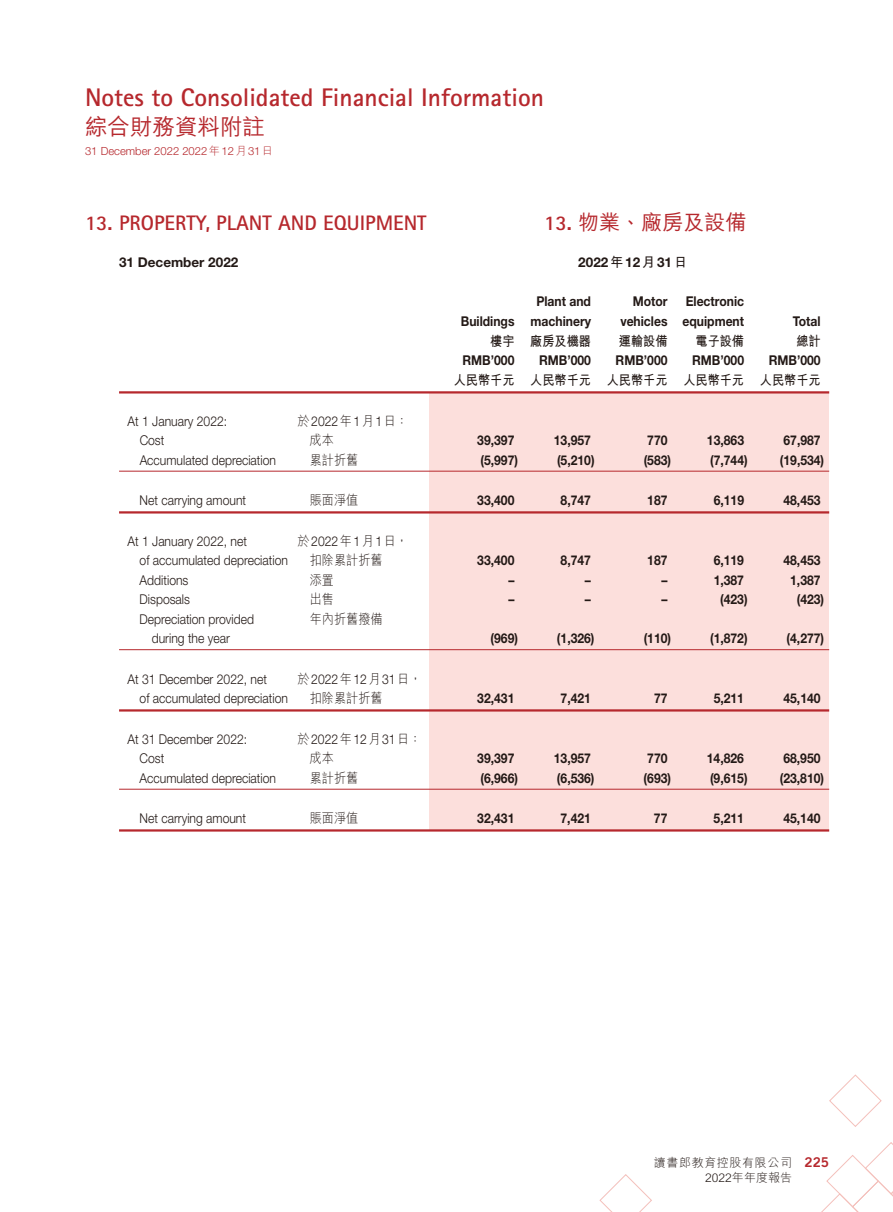
<style>
.page{position:relative;width:893px;height:1212px;background:#fff}
.page>*{position:absolute;margin:0;border:0;box-sizing:border-box;transform-origin:0 0}
.t1{font:700 25.5px "Rotis Sans Serif Std";color:#b6282d}
.t2{font:500 22.5px "M Hei HK";color:#b6282d}
.t3{font:700 21px "Rotis Sans Serif Std";color:#b6282d}
.t4{font:500 21px "M Hei HK";color:#b6282d}
.t5{font:700 13.5px "Helvetica Neue LT Std";color:#231916;scale:.9 1}
.t6{font:300 13.5px "Helvetica Neue LT Std";color:#231916;scale:.9 1}
.t7{font:700 13.5px "M Hei HK";color:#231916;scale:.9 1}
.t8{font:300 13.5px "M Hei HK";color:#231916;scale:.9 1}
.t9{font:700 13.5px "Helvetica Neue LT Std";color:#231916}
.t10{font:300 12px/15px "M Hei HK";letter-spacing:.05em;color:#231916}
.t11{font:300 11.25px "Helvetica Neue LT Std";color:#b6282d}
.s1{font-family:"M Hei HK"}
.s2{font-family:"Rotis Sans Serif Std";font-weight:700}
.s3{font-family:"Trade Gothic LT Std Bd 2";font-weight:400;font-size:13.5px;color:#b6282d}
</style>
<div class="page">
<svg style="left:829px;top:1074px;width:53px;height:53px"></svg>
<svg style="left:599px;top:1174px;width:53px;height:38px"></svg>
<svg style="left:821px;top:1142px;width:72px;height:70px"></svg>
<div style="left:429px;top:393px;width:400px;height:437px;background:#fcdfdc"></div>
<hr style="left:119px;top:391px;width:710px;height:2px;background:#b6282d">
<hr style="left:119px;top:471px;width:710px;height:1px;background:#b6282d">
<hr style="left:119px;top:511px;width:710px;height:2px;background:#b6282d">
<hr style="left:119px;top:649px;width:710px;height:1px;background:#b6282d">
<hr style="left:119px;top:709px;width:710px;height:2px;background:#b6282d">
<hr style="left:119px;top:789px;width:710px;height:1px;background:#b6282d">
<hr style="left:119px;top:829px;width:710px;height:2px;background:#b6282d">
<h1 class="t1" style="left:85px;top:81px;width:460px">Notes to Consolidated Financial Information</h1>
<h2 class="t2" style="left:85px;top:111px;width:181px">綜合財務資料附註</h2>
<p class="t11" style="left:85px;top:144px;width:190px">31 December 2022 2022<span class="s1">年</span>12<span class="s1">月</span>31<span class="s1">日</span></p>
<h3 class="t3" style="left:85px;top:210px;width:343px">13. PROPERTY, PLANT AND EQUIPMENT</h3>
<p class="t9" style="left:119px;top:254px;width:121px">31 December 2022</p>
<h3 class="t4" style="left:544px;top:207px;width:204px"><span class="s2">13.</span> 物業、廠房及設備</h3>
<p class="t9" style="left:578px;top:253px;width:110px">2022<span class="s1">年</span>12<span class="s1">月</span>31<span class="s1">日</span></p>
<p class="t5" style="left:536px;top:293px;width:62px">Plant and</p>
<p class="t5" style="left:633px;top:293px;width:40px">Motor</p>
<p class="t5" style="left:686px;top:293px;width:66px">Electronic</p>
<p class="t5" style="left:461px;top:313px;width:146px">Buildings machinery</p>
<p class="t5" style="left:620px;top:313px;width:139px">vehicles equipment</p>
<p class="t5" style="left:793px;top:313px;width:32px">Total</p>
<p class="t7" style="left:490px;top:331px;width:114px">樓宇 廠房及機器</p>
<p class="t7" style="left:619px;top:331px;width:55px">運輸設備</p>
<p class="t7" style="left:695px;top:331px;width:55px">電子設備</p>
<p class="t7" style="left:796px;top:331px;width:29px">總計</p>
<p class="t5" style="left:462px;top:352px;width:59px">RMB’000</p>
<p class="t5" style="left:539px;top:352px;width:59px">RMB’000</p>
<p class="t5" style="left:616px;top:352px;width:59px">RMB’000</p>
<p class="t5" style="left:692px;top:352px;width:59px">RMB’000</p>
<p class="t5" style="left:769px;top:352px;width:59px">RMB’000</p>
<p class="t7" style="left:454px;top:370px;width:409px">人民幣千元 人民幣千元 人民幣千元 人民幣千元 人民幣千元</p>
<p class="t6" style="left:128px;top:413px;width:112px">At 1 January 2022:</p>
<p class="t6" style="left:298px;top:413px;width:124px"><span class="s1">於</span>2022<span class="s1">年</span>1<span class="s1">月</span>1<span class="s1">日：</span></p>
<p class="t6" style="left:140px;top:432px;width:29px">Cost</p>
<p class="t8" style="left:310px;top:433px;width:28px">成本</p>
<p class="t5" style="left:477px;top:432px;width:43px">39,397</p>
<p class="t5" style="left:554px;top:432px;width:43px">13,957</p>
<p class="t5" style="left:647px;top:432px;width:24px">770</p>
<p class="t5" style="left:707px;top:432px;width:43px">13,863</p>
<p class="t5" style="left:783px;top:432px;width:43px">67,987</p>
<p class="t6" style="left:140px;top:452px;width:153px">Accumulated depreciation</p>
<p class="t8" style="left:310px;top:453px;width:56px">累計折舊</p>
<p class="t5" style="left:480px;top:451px;width:43px">(5,997)</p>
<p class="t5" style="left:557px;top:451px;width:43px">(5,210)</p>
<p class="t5" style="left:644px;top:451px;width:32px">(583)</p>
<p class="t5" style="left:710px;top:451px;width:43px">(7,744)</p>
<p class="t5" style="left:780px;top:451px;width:51px">(19,534)</p>
<p class="t6" style="left:140px;top:492px;width:120px">Net carrying amount</p>
<p class="t8" style="left:310px;top:493px;width:55px">賬面淨值</p>
<p class="t5" style="left:477px;top:492px;width:43px">33,400</p>
<p class="t5" style="left:561px;top:492px;width:35px">8,747</p>
<p class="t5" style="left:647px;top:492px;width:24px">187</p>
<p class="t5" style="left:714px;top:492px;width:35px">6,119</p>
<p class="t5" style="left:783px;top:492px;width:43px">48,453</p>
<p class="t6" style="left:127px;top:533px;width:134px">At 1 January 2022, net</p>
<p class="t6" style="left:298px;top:533px;width:124px"><span class="s1">於</span>2022<span class="s1">年</span>1<span class="s1">月</span>1<span class="s1">日，</span></p>
<p class="t6" style="left:140px;top:552px;width:166px">of accumulated depreciation</p>
<p class="t8" style="left:310px;top:553px;width:83px">扣除累計折舊</p>
<p class="t5" style="left:477px;top:552px;width:43px">33,400</p>
<p class="t5" style="left:561px;top:552px;width:35px">8,747</p>
<p class="t5" style="left:647px;top:552px;width:24px">187</p>
<p class="t5" style="left:714px;top:552px;width:35px">6,119</p>
<p class="t5" style="left:783px;top:552px;width:43px">48,453</p>
<p class="t6" style="left:140px;top:572px;width:56px">Additions</p>
<p class="t8" style="left:310px;top:573px;width:28px">添置</p>
<p class="t5" style="left:508px;top:571px;width:8px">–</p>
<p class="t5" style="left:585px;top:571px;width:8px">–</p>
<p class="t5" style="left:661px;top:571px;width:8px">–</p>
<p class="t5" style="left:714px;top:571px;width:35px">1,387</p>
<p class="t5" style="left:790px;top:571px;width:35px">1,387</p>
<p class="t6" style="left:140px;top:591px;width:57px">Disposals</p>
<p class="t8" style="left:310px;top:592px;width:28px">出售</p>
<p class="t5" style="left:508px;top:591px;width:8px">–</p>
<p class="t5" style="left:585px;top:591px;width:8px">–</p>
<p class="t5" style="left:661px;top:591px;width:8px">–</p>
<p class="t5" style="left:720px;top:591px;width:32px">(423)</p>
<p class="t5" style="left:797px;top:591px;width:32px">(423)</p>
<p class="t6" style="left:140px;top:611px;width:129px">Depreciation provided</p>
<p class="t8" style="left:310px;top:612px;width:83px">年內折舊撥備</p>
<p class="t6" style="left:152px;top:630px;width:88px">during the year</p>
<p class="t5" style="left:491px;top:630px;width:32px">(969)</p>
<p class="t5" style="left:557px;top:630px;width:43px">(1,326)</p>
<p class="t5" style="left:644px;top:630px;width:32px">(110)</p>
<p class="t5" style="left:710px;top:630px;width:43px">(1,872)</p>
<p class="t5" style="left:787px;top:630px;width:43px">(4,277)</p>
<p class="t6" style="left:127px;top:671px;width:157px">At 31 December 2022, net</p>
<p class="t6" style="left:298px;top:671px;width:139px"><span class="s1">於</span>2022<span class="s1">年</span>12<span class="s1">月</span>31<span class="s1">日，</span></p>
<p class="t6" style="left:140px;top:690px;width:166px">of accumulated depreciation</p>
<p class="t8" style="left:310px;top:691px;width:83px">扣除累計折舊</p>
<p class="t5" style="left:477px;top:690px;width:43px">32,431</p>
<p class="t5" style="left:561px;top:690px;width:35px">7,421</p>
<p class="t5" style="left:654px;top:690px;width:17px">77</p>
<p class="t5" style="left:714px;top:690px;width:35px">5,211</p>
<p class="t5" style="left:783px;top:690px;width:43px">45,140</p>
<p class="t6" style="left:127px;top:731px;width:135px">At 31 December 2022:</p>
<p class="t6" style="left:298px;top:731px;width:139px"><span class="s1">於</span>2022<span class="s1">年</span>12<span class="s1">月</span>31<span class="s1">日：</span></p>
<p class="t6" style="left:140px;top:750px;width:29px">Cost</p>
<p class="t8" style="left:310px;top:751px;width:28px">成本</p>
<p class="t5" style="left:477px;top:750px;width:43px">39,397</p>
<p class="t5" style="left:554px;top:750px;width:43px">13,957</p>
<p class="t5" style="left:647px;top:750px;width:24px">770</p>
<p class="t5" style="left:707px;top:750px;width:43px">14,826</p>
<p class="t5" style="left:783px;top:750px;width:43px">68,950</p>
<p class="t6" style="left:140px;top:770px;width:153px">Accumulated depreciation</p>
<p class="t8" style="left:310px;top:771px;width:56px">累計折舊</p>
<p class="t5" style="left:480px;top:769px;width:43px">(6,966)</p>
<p class="t5" style="left:557px;top:769px;width:43px">(6,536)</p>
<p class="t5" style="left:644px;top:769px;width:32px">(693)</p>
<p class="t5" style="left:710px;top:769px;width:43px">(9,615)</p>
<p class="t5" style="left:780px;top:769px;width:51px">(23,810)</p>
<p class="t6" style="left:140px;top:810px;width:120px">Net carrying amount</p>
<p class="t8" style="left:310px;top:811px;width:56px">賬面淨值</p>
<p class="t5" style="left:477px;top:810px;width:43px">32,431</p>
<p class="t5" style="left:561px;top:810px;width:35px">7,421</p>
<p class="t5" style="left:654px;top:810px;width:17px">77</p>
<p class="t5" style="left:714px;top:810px;width:35px">5,211</p>
<p class="t5" style="left:783px;top:810px;width:43px">45,140</p>
<p class="t10" style="left:705px;top:1154px;width:125px;text-indent:-51px">讀書郎教育控股有限公司 <span class="s3">225<br></span>2022年年度報告</p>
</div>
